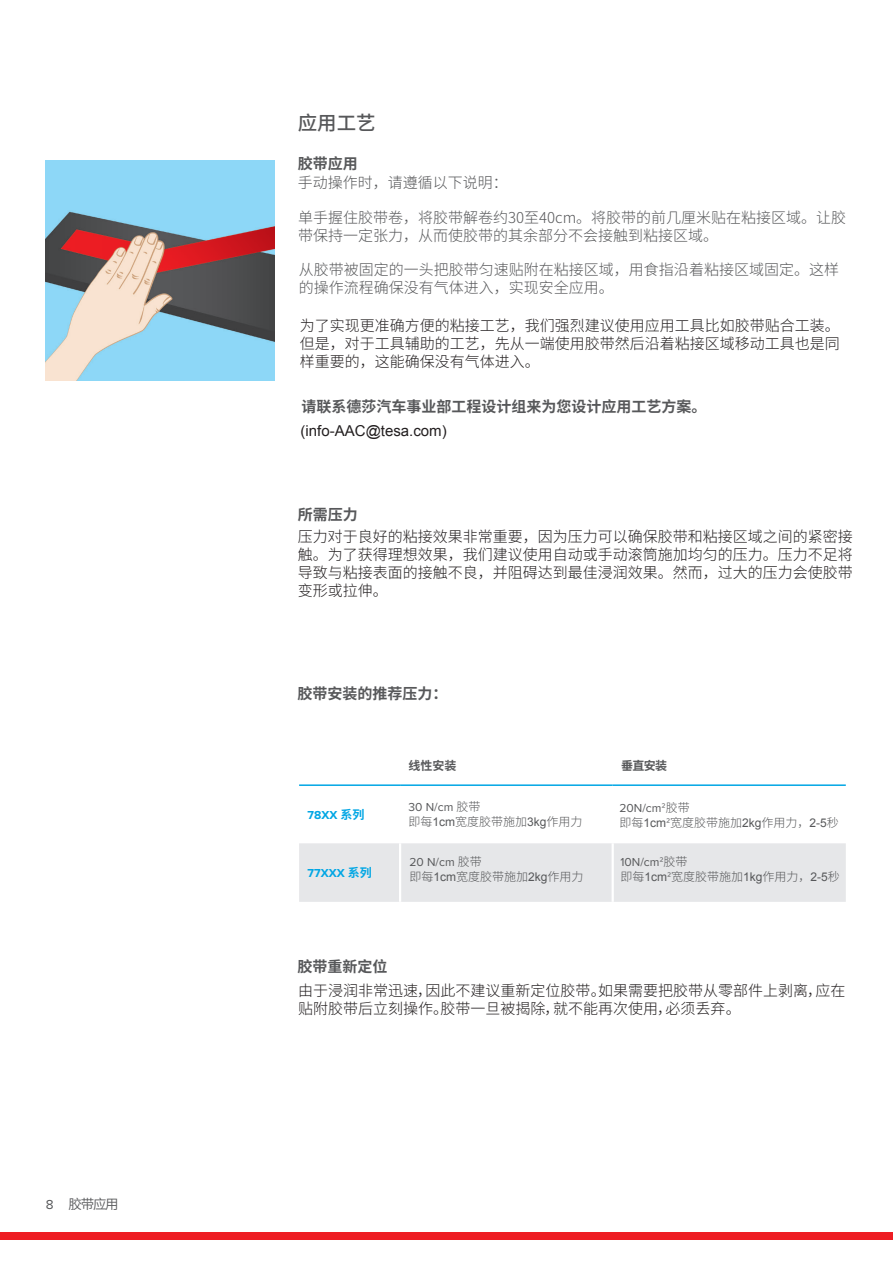
<style>
.page{position:relative;width:893px;height:1263px;background:#fff}
.page>*{position:absolute;margin:0;border:0;box-sizing:border-box;transform-origin:0 0}
.t1{font:500 19.5px "Source Han Sans CN";color:#57585a}
.t2{font:300 15px/18px "Source Han Sans CN";color:#231f20;text-align:justify}
.t3{font:300 15px/18px "Source Han Sans CN";color:#57585a}
.t4{font:700 15px "Source Han Sans CN";color:#57585a}
.t5{font:15px "Arial";color:#231f20}
.t6{font:13.5px "Source Han Sans CN";color:#57585a}
.t7{font:300 12px "Source Han Sans CN";color:#57585a}
.t8{font:12px "Proxima Nova";color:#57585a}
.t9{font:700 12px "Proxima Nova";color:#00a6e4}
.t10{font:700 12px "Source Han Sans CN";letter-spacing:-.03em;color:#57585a}
.s1{font-family:"Proxima Nova"}
.s2{font-family:"Source Han Sans CN"}
.s3{font-family:"Source Han Sans CN";font-weight:300}
.s4{font-family:"Arial";font-weight:400}
.s5{font-size:10.5px}
.s6{font-family:"Proxima Nova";font-weight:400;font-size:10.5px}
</style>
<div class="page">
<img style="left:46px;top:160px;width:229px;height:220px">
<div style="left:299px;top:843px;width:547px;height:59px;background:#e6e7e9"></div>
<hr style="left:299px;top:784px;width:101px;height:2px;background:#00a6e4">
<hr style="left:400px;top:784px;width:213px;height:2px;background:#00a6e4">
<hr style="left:613px;top:784px;width:233px;height:2px;background:#00a6e4">
<hr style="left:399px;top:843px;width:2px;height:59px;background:#fff">
<hr style="left:612px;top:843px;width:2px;height:59px;background:#fff">
<div style="left:0;top:1232px;width:893px;height:8px;background:#ee1d23"></div>
<p class="t6" style="left:46px;top:1197px;width:74px"><span class="s1">8</span> 胶带应用</p>
<h1 class="t1" style="left:298px;top:112px;width:79px">应用工艺</h1>
<p class="t4" style="left:298px;top:155px;width:61px">胶带应用</p>
<p class="t3" style="left:298px;top:174px;width:212px">手动操作时，请遵循以下说明：</p>
<p class="t3" style="left:298px;top:209px;width:550px">单手握住胶带卷，将胶带解卷约30至40cm。将胶带的前几厘米贴在粘接区域。让胶带保持一定张力，从而使胶带的其余部分不会接触到粘接区域。</p>
<p class="t3" style="left:299px;top:261px;width:541px">从胶带被固定的一头把胶带匀速贴附在粘接区域，用食指沿着粘接区域固定。这样的操作流程确保没有气体进入，实现安全应用。</p>
<p class="t2" style="left:300px;top:317px;width:542px">为了实现更准确方便的粘接工艺，我们强烈建议使用应用工具比如胶带贴合工装。但是，对于工具辅助的工艺，先从一端使用胶带然后沿着粘接区域移动工具也是同样重要的，这能确保没有气体进入。</p>
<p class="t4" style="left:302px;top:398px;width:407px">请联系德莎汽车事业部工程设计组来为您设计应用工艺方案。</p>
<p class="t5" style="left:301px;top:422px;width:148px">(info-AAC@tesa.com)</p>
<p class="t4" style="left:298px;top:506px;width:61px">所需压力</p>
<p class="t2" style="left:298px;top:528px;width:556px">压力对于良好的粘接效果非常重要，因为压力可以确保胶带和粘接区域之间的紧密接触。为了获得理想效果，我们建议使用自动或手动滚筒施加均匀的压力。压力不足将导致与粘接表面的接触不良，并阻碍达到最佳浸润效果。然而，过大的压力会使胶带变形或拉伸。</p>
<p class="t4" style="left:298px;top:685px;width:151px">胶带安装的推荐压力：</p>
<p class="t9" style="left:308px;top:806px;width:58px">78XX <span class="s2">系列</span></p>
<p class="t9" style="left:308px;top:864px;width:66px">77XXX <span class="s2">系列</span></p>
<p class="t10" style="left:409px;top:759px;width:49px">线性安装</p>
<p class="t10" style="left:621px;top:759px;width:47px">垂直安装</p>
<p class="t8" style="left:409px;top:798px;width:73px">30 N/cm <span class="s3">胶带</span></p>
<p class="t7" style="left:409px;top:815px;width:176px">即每<span class="s4">1cm</span>宽度胶带施加<span class="s4">3kg</span>作用力</p>
<p class="t8" style="left:410px;top:853px;width:74px">20 N/cm <span class="s3">胶带</span></p>
<p class="t7" style="left:410px;top:870px;width:176px">即每<span class="s4">1cm</span>宽度胶带施加<span class="s4">2kg</span>作用力</p>
<p class="t8" style="left:619px;top:799px;width:72px">20N/cm<span class="s5">²</span><span class="s3">胶带</span></p>
<p class="t7" style="left:619px;top:816px;width:221px">即每<span class="s4">1cm</span><span class="s6">²</span>宽度胶带施加<span class="s4">2kg</span>作用力，<span class="s4">2-5</span>秒</p>
<p class="t8" style="left:620px;top:853px;width:69px">10N/cm<span class="s5">²</span><span class="s3">胶带</span></p>
<p class="t7" style="left:620px;top:870px;width:221px">即每<span class="s4">1cm</span><span class="s6">²</span>宽度胶带施加<span class="s4">1kg</span>作用力，<span class="s4">2-5</span>秒</p>
<p class="t4" style="left:298px;top:958px;width:91px">胶带重新定位</p>
<p class="t2" style="left:298px;top:982px;width:549px">由于浸润非常迅速，因此不建议重新定位胶带。如果需要把胶带从零部件上剥离，应在贴附胶带后立刻操作。胶带一旦被揭除，就不能再次使用，必须丢弃。</p>
</div>
